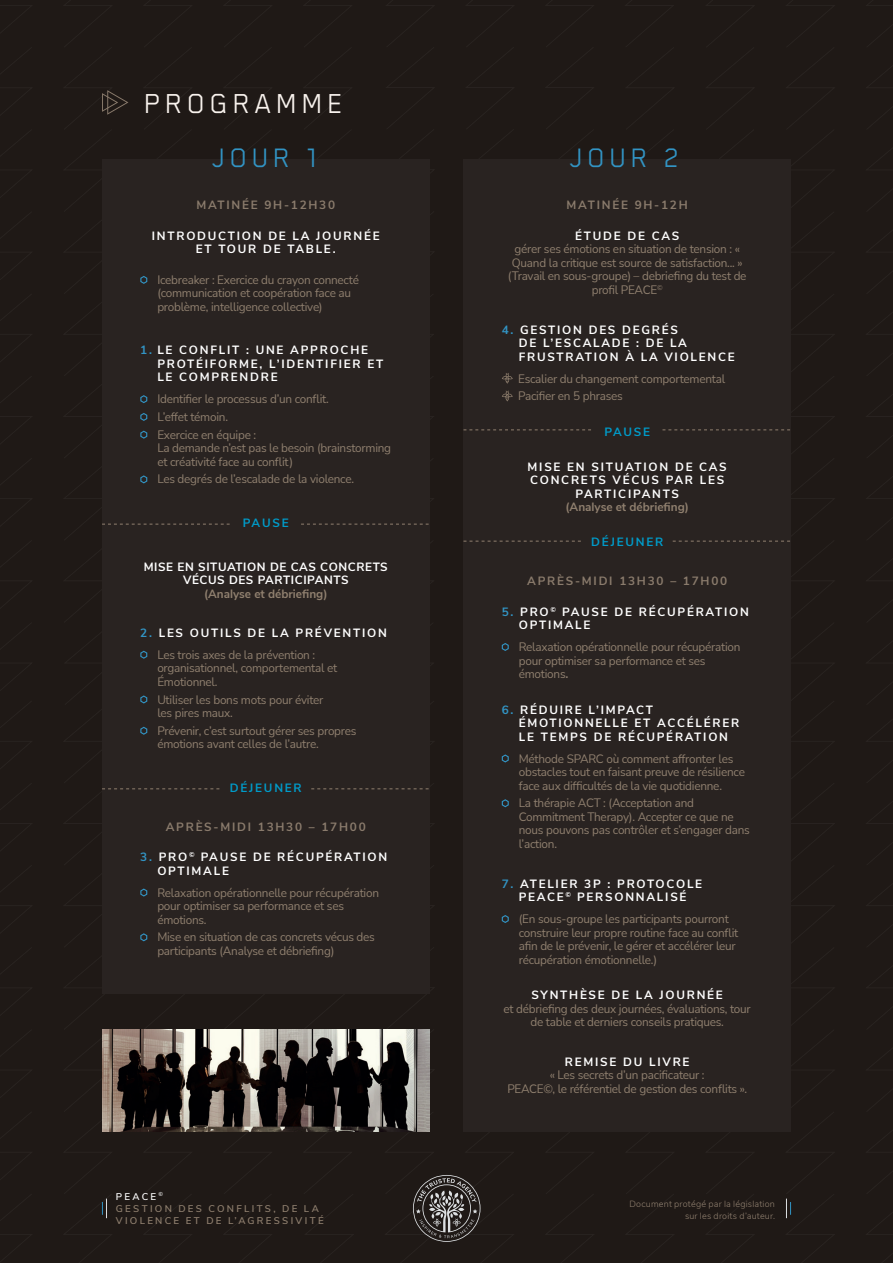
<style>
.page{position:relative;width:893px;height:1263px;background:#fff}
.page>*{position:absolute;margin:0;border:0;box-sizing:border-box;transform-origin:0 0}
.t1{font:31.8px "Blender";letter-spacing:.15em;color:#f9f3ee}
.t2{font:31.05px "Blender";letter-spacing:.145em;color:#3294c4}
.t3{font:12px/13.5px "Nunito Sans";letter-spacing:-.02em;color:#90806f}
.t4{font:700 12px/13.5px "Nunito Sans";letter-spacing:.15em;color:#fff}
.t5{font:700 12px "Nunito Sans";letter-spacing:.15em;color:#8a7b6c}
.t6{font:700 12px/13.5px "Nunito Sans";letter-spacing:.05em;color:#fff;text-align:center}
.t7{font:700 12px "Nunito Sans";color:#90806f}
.t8{font:700 12px "Nunito Sans";letter-spacing:.15em;color:#009bc9}
.t9{font:600 9.75px/12px "Nunito Sans";letter-spacing:.235em;color:#90806f}
.t10{font:300 9px/11.2px "Nunito Sans";letter-spacing:.02em;color:#90806f;text-align:right}
.s1{color:#3294c4}
.s2{font-weight:700;color:#3294c4}
.s3{font-weight:700;color:#fff}
.s4{color:#fff}
.s5{font-weight:700;color:#8a7b6c}
</style>
<div class="page">
<div style="left:354px;top:706px;width:539px;height:557px;background:#1f1916"></div>
<div style="left:0;top:706px;width:354px;height:557px;background:#1f1916"></div>
<div style="left:384px;top:706px;width:79px;height:406px;background:#1f1916"></div>
<div style="left:354px;top:0;width:539px;height:706px;background:#1f1916"></div>
<div style="left:0;top:0;width:354px;height:706px;background:#1f1916"></div>
<div style="left:384px;top:0;width:291px;height:295px;background:#1f1916"></div>
<svg style="left:102px;top:1198px;width:5px;height:20px"></svg>
<svg style="left:786px;top:1198px;width:5px;height:20px"></svg>
<div style="left:102px;top:159px;width:327px;height:834px;background:#292321"></div>
<div style="left:463px;top:159px;width:328px;height:972px;background:#292321"></div>
<svg style="left:102px;top:90px;width:26px;height:25px"></svg>
<svg style="left:140px;top:276px;width:8px;height:8px"></svg>
<svg style="left:140px;top:395px;width:8px;height:8px"></svg>
<svg style="left:140px;top:413px;width:8px;height:8px"></svg>
<svg style="left:140px;top:430px;width:8px;height:9px"></svg>
<svg style="left:140px;top:475px;width:8px;height:9px"></svg>
<svg style="left:140px;top:650px;width:8px;height:9px"></svg>
<svg style="left:140px;top:695px;width:8px;height:9px"></svg>
<svg style="left:140px;top:726px;width:8px;height:9px"></svg>
<svg style="left:140px;top:888px;width:8px;height:9px"></svg>
<svg style="left:140px;top:933px;width:8px;height:9px"></svg>
<svg style="left:502px;top:373px;width:11px;height:11px"></svg>
<svg style="left:502px;top:391px;width:11px;height:10px"></svg>
<svg style="left:501px;top:643px;width:8px;height:8px"></svg>
<svg style="left:501px;top:754px;width:8px;height:9px"></svg>
<svg style="left:501px;top:799px;width:8px;height:9px"></svg>
<svg style="left:501px;top:915px;width:8px;height:8px"></svg>
<svg style="left:102px;top:788px;width:117px;height:1px"></svg>
<svg style="left:463px;top:541px;width:118px;height:1px"></svg>
<svg style="left:102px;top:524px;width:128px;height:1px"></svg>
<svg style="left:463px;top:429px;width:128px;height:1px"></svg>
<svg style="left:301px;top:524px;width:128px;height:1px"></svg>
<svg style="left:662px;top:429px;width:128px;height:1px"></svg>
<svg style="left:311px;top:788px;width:118px;height:1px"></svg>
<svg style="left:673px;top:541px;width:117px;height:1px"></svg>
<img style="left:102px;top:1029px;width:327px;height:102px">
<h1 class="t1" style="left:144px;top:88px;width:200px">PROGRAMME</h1>
<h2 class="t2" style="left:212px;top:141px;width:107px">JOUR 1</h2>
<h2 class="t2" style="left:569px;top:141px;width:111px">JOUR 2</h2>
<p class="t5" style="left:196px;top:196px;width:140px">MATINÉE 9H-12H30</p>
<p class="t4" style="left:152px;top:228px;width:229px;text-align:center">INTRODUCTION DE LA JOURNÉE<br>ET TOUR DE TABLE.</p>
<p class="t3" style="left:157px;top:272px;width:203px">Icebreaker : Exercice du crayon connecté (communication et coopération face au problème, intelligence collective)</p>
<p class="t4" style="left:157px;top:343px;width:227px;text-indent:-17px"><span class="s1">1.</span> LE CONFLIT : UNE APPROCHE<br>PROTÉIFORME, L’IDENTIFIER ET<br>LE COMPRENDRE</p>
<p class="t3" style="left:157px;top:390px;width:173px;line-height:17.7px">Identifier le processus d’un conflit.<br>L’effet témoin.<br>Exercice en équipe :</p>
<p class="t3" style="left:157px;top:441px;width:235px">La demande n’est pas le besoin (brainstorming et créativité face au conflit)</p>
<p class="t3" style="left:157px;top:472px;width:198px">Les degrés de l’escalade de la violence.</p>
<p class="t8" style="left:243px;top:514px;width:47px">PAUSE</p>
<p class="t6" style="left:144px;top:559px;width:245px">MISE EN SITUATION DE CAS CONCRETS<br>VÉCUS DES PARTICIPANTS</p>
<p class="t7" style="left:204px;top:585px;width:125px">(Analyse et débriefing)</p>
<p class="t3" style="left:157px;top:621px;width:231px;line-height:22px;text-indent:-17px"><span class="s2">2.</span> <span class="s3">LES OUTILS DE LA PRÉVENTION<br></span>Les trois axes de la prévention :</p>
<p class="t3" style="left:157px;top:661px;width:182px">organisationnel, comportemental et<br>Émotionnel.</p>
<p class="t3" style="left:157px;top:692px;width:168px">Utiliser les bons mots pour éviter les pires maux.</p>
<p class="t3" style="left:157px;top:723px;width:201px">Prévenir, c’est surtout gérer ses propres émotions avant celles de l’autre.</p>
<p class="t8" style="left:230px;top:779px;width:73px">DÉJEUNER</p>
<p class="t5" style="left:166px;top:818px;width:202px">APRÈS-MIDI 13H30 – 17H00</p>
<p class="t4" style="left:157px;top:849px;width:231px;text-indent:-17px"><span class="s1">3.</span> PRO<sup>©</sup> PAUSE DE RÉCUPÉRATION<br>OPTIMALE</p>
<p class="t3" style="left:157px;top:885px;width:223px">Relaxation opérationnelle pour récupération pour optimiser sa performance et ses émotions.</p>
<p class="t3" style="left:157px;top:930px;width:219px">Mise en situation de cas concrets vécus des participants (Analyse et débriefing)</p>
<p class="t9" style="left:116px;top:1189px;width:209px"><span class="s4">PEACE</span> <sup>©<br></sup>GESTION DES CONFLITS, DE LA<br>VIOLENCE ET DE L’AGRESSIVITÉ</p>
<p class="t5" style="left:567px;top:196px;width:123px">MATINÉE 9H-12H</p>
<p class="t4" style="left:575px;top:228px;width:106px">ÉTUDE DE CAS</p>
<p class="t3" style="left:508px;top:242px;width:240px;text-align:center">gérer ses émotions en situation de tension : « Quand la critique est source de satisfaction... » (Travail en sous-groupe) – debriefing du test de profil PEACE<sup>©</sup></p>
<p class="t4" style="left:519px;top:322px;width:218px;text-indent:-17px"><span class="s1">4.</span> GESTION DES DEGRÉS<br>DE L’ESCALADE : DE LA<br>FRUSTRATION À LA VIOLENCE</p>
<p class="t3" style="left:518px;top:369px;width:209px;line-height:17.7px">Escalier du changement comportemental<br>Pacifier en 5 phrases</p>
<p class="t8" style="left:604px;top:423px;width:47px">PAUSE</p>
<p class="t4" style="left:528px;top:459px;width:201px;text-align:center">MISE EN SITUATION DE CAS<br>CONCRETS VÉCUS PAR LES<br>PARTICIPANTS</p>
<p class="t7" style="left:565px;top:498px;width:125px">(Analyse et débriefing)</p>
<p class="t8" style="left:591px;top:533px;width:73px">DÉJEUNER</p>
<p class="t5" style="left:527px;top:572px;width:202px">APRÈS-MIDI 13H30 – 17H00</p>
<p class="t4" style="left:519px;top:604px;width:231px;text-indent:-17px"><span class="s1">5.</span> PRO<sup>©</sup> PAUSE DE RÉCUPÉRATION<br>OPTIMALE</p>
<p class="t3" style="left:519px;top:640px;width:223px">Relaxation opérationnelle pour récupération pour optimiser sa performance et ses émotions<span class="s5">.</span></p>
<p class="t4" style="left:519px;top:702px;width:222px;text-indent:-17px"><span class="s1">6.</span> RÉDUIRE L’IMPACT<br>ÉMOTIONNELLE ET ACCÉLÉRER<br>LE TEMPS DE RÉCUPÉRATION</p>
<p class="t3" style="left:519px;top:751px;width:228px">Méthode SPARC où comment affronter les obstacles tout en faisant preuve de résilience face aux difficultés de la vie quotidienne.</p>
<p class="t3" style="left:519px;top:796px;width:233px">La thérapie ACT : (Acceptation and<br>Commitment Therapy). Accepter ce que ne nous pouvons pas contrôler et s’engager dans l’action.</p>
<p class="t4" style="left:502px;top:876px;width:202px;text-align:center"><span class="s1">7.</span> ATELIER 3P : PROTOCOLE<br>PEACE<sup>©</sup> PERSONNALISÉ</p>
<p class="t3" style="left:519px;top:912px;width:221px">(En sous-groupe les participants pourront construire leur propre routine face au conflit afin de le prévenir, le gérer et accélérer leur récupération émotionnelle.)</p>
<p class="t4" style="left:532px;top:987px;width:193px">SYNTHÈSE DE LA JOURNÉE</p>
<p class="t3" style="left:504px;top:1001px;width:249px;text-align:center">et débriefing des deux journées, évaluations, tour de table et derniers conseils pratiques.</p>
<p class="t4" style="left:565px;top:1054px;width:126px">REMISE DU LIVRE</p>
<p class="t3" style="left:507px;top:1068px;width:241px;text-align:center">« Les secrets d’un pacificateur :<br>PEACE©, le référentiel de gestion des conflits ».</p>
<p class="t10" style="left:629px;top:1198px;width:147px">Document protégé par la législation sur les droits d’auteur.</p>
</div>
